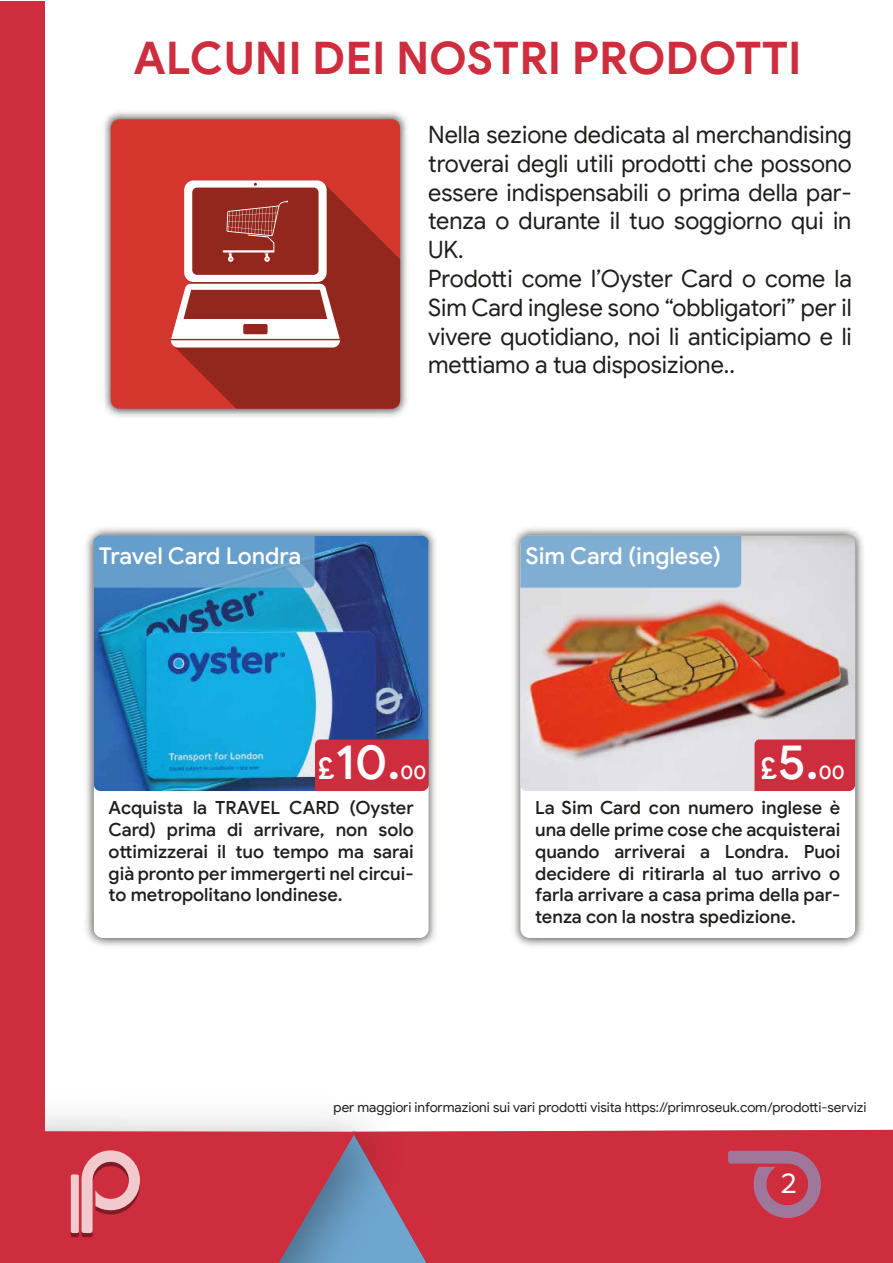
<style>
.page{position:relative;width:893px;height:1263px;background:#fff}
.page>*{position:absolute;margin:0;border:0;box-sizing:border-box;transform-origin:0 0}
.t1{font:500 48.75px "Google Sans";color:#fff}
.t2{font:700 45px "Google Sans";color:#ce2d3e}
.t3{font:30px "Arboria";color:#fff}
.t4{font:24px/28.8px "Google Sans";color:#1d1d1b}
.t5{font:500 23.1px "Google Sans";letter-spacing:-.005em;color:#fff}
.t6{font:500 19.5px "Google Sans";color:#fff}
.t7{font:500 18.15px/21.8px "Google Sans";color:#1d1d1b;text-align:justify}
.t8{font:13.5px "Google Sans";letter-spacing:-.005em;color:#1d1d1b}
.s1{font-size:31.2px}
</style>
<div class="page">
<img style="left:104px;top:112px;width:304px;height:305px">
<div style="left:111px;top:119px;width:289px;height:290px;background:#d4352d"></div>
<svg style="left:171px;top:180px;width:229px;height:229px;background:#a02a22"></svg>
<svg style="left:171px;top:180px;width:169px;height:167px"></svg>
<img style="left:513px;top:527px;width:351px;height:419px">
<div style="left:520px;top:536px;width:335px;height:402px;background:#fff;border-radius:9px"></div>
<img style="left:520px;top:536px;width:335px;height:255px">
<div style="left:754px;top:739px;width:101px;height:52px;background:#ce2d3e"></div>
<div style="left:520px;top:536px;width:221px;height:52px;background:#7faed2"></div>
<img style="left:85px;top:527px;width:351px;height:419px">
<div style="left:94px;top:536px;width:335px;height:402px;background:#fff;border-radius:9px"></div>
<img style="left:94px;top:536px;width:335px;height:255px">
<div style="left:315px;top:739px;width:114px;height:52px;background:#ce2d3e"></div>
<svg style="left:94px;top:536px;width:221px;height:52px;background:#659ecb"></svg>
<div style="left:430px;top:1129px;width:463px;height:134px;background:#ce2d3e"></div>
<img style="left:45px;top:1116px;width:385px;height:147px">
<svg style="left:45px;top:1131px;width:311px;height:132px;background:#be3b4f"></svg>
<div style="left:0;top:1px;width:45px;height:1262px;background:#ce2d3e"></div>
<svg style="left:81px;top:1150px;width:59px;height:87px;background:#d66a75"></svg>
<div style="left:71px;top:1179px;width:8px;height:58px;background:#801b26;border-radius:2px"></div>
<div style="left:71px;top:1174px;width:8px;height:59px;background:#f2cace;border-radius:2px"></div>
<svg style="left:728px;top:1151px;width:93px;height:67px;background:#b94c64"></svg>
<h2 class="t2" style="left:133px;top:31px;width:670px">ALCUNI DEI NOSTRI PRODOTTI</h2>
<p class="t5" style="left:99px;top:542px;width:204px">Travel Card Londra</p>
<p class="t4" style="left:428px;top:120px;width:425px">Nella sezione dedicata al merchandising troverai degli utili prodotti che possono essere indispensabili o prima della par&shy;tenza o durante il tuo soggiorno qui in UK.<br>Prodotti come l’Oyster Card o come la Sim Card inglese sono “obbligatori” per il vivere quotidiano, noi li anticipiamo e li mettiamo a tua disposizione..</p>
<p class="t5" style="left:525px;top:542px;width:197px">Sim Card (inglese)</p>
<h1 class="t1" style="left:318px;top:732px;width:84px"><span class="s1">£</span>10.</h1>
<p class="t6" style="left:400px;top:760px;width:27px">00</p>
<h1 class="t1" style="left:761px;top:732px;width:59px"><span class="s1">£</span>5.</h1>
<p class="t6" style="left:819px;top:760px;width:27px">00</p>
<p class="t7" style="left:109px;top:797px;width:307px">Acquista la TRAVEL CARD (Oyster Card) prima di arrivare, non solo ottimizzerai il tuo tempo ma sarai già pronto per immergerti nel circui&shy;to metropolitano londinese.</p>
<p class="t7" style="left:535px;top:797px;width:307px">La Sim Card con numero inglese è una delle prime cose che acquisterai quando arriverai a Londra. Puoi decidere di ritirarla al tuo arrivo o farla arrivare a casa prima della par&shy;tenza con la nostra spedizione.</p>
<p class="t8" style="left:334px;top:1099px;width:534px">per maggiori informazioni sui vari prodotti visita https://primroseuk.com/prodotti-servizi</p>
<h3 class="t3" style="left:780px;top:1164px;width:19px">2</h3>
</div>
